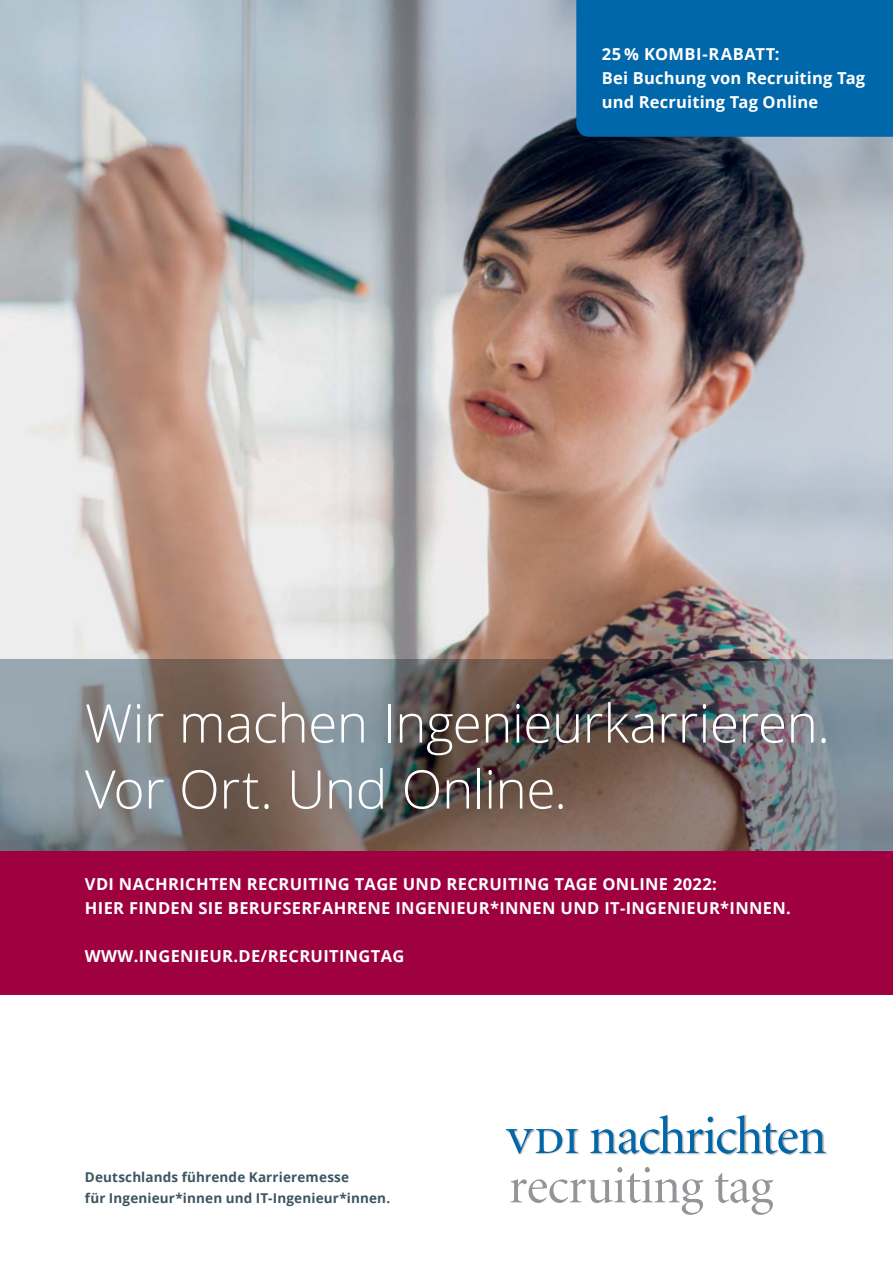
<style>
.page{position:relative;width:893px;height:1263px;background:#fff}
.page>*{position:absolute;margin:0;border:0;box-sizing:border-box;transform-origin:0 0}
.t1{font:300 53.25px/66px "Open Sans";letter-spacing:-.01em;color:#fff}
.t2{font:700 16.5px/24px "Open Sans";letter-spacing:.02em;color:#fff}
.t3{font:700 13.5px/21px "Open Sans";letter-spacing:.01em;color:#3c5561}
</style>
<div class="page">
<div style="left:0;top:829px;width:892px;height:166px;background:#9e0040"></div>
<svg style="left:714px;top:1173px;width:59px;height:42px"></svg>
<svg style="left:506px;top:1129px;width:71px;height:25px"></svg>
<svg style="left:510px;top:1167px;width:193px;height:48px"></svg>
<svg style="left:590px;top:1115px;width:235px;height:39px"></svg>
<img style="left:0;top:0;width:892px;height:659px">
<img style="left:612px;top:659px;width:280px;height:192px">
<img style="left:0;top:659px;width:612px;height:192px">
<img style="left:38px;top:654px;width:833px;height:5px">
<div style="left:576px;top:0;width:316px;height:137px;background:#0067ab"></div>
<p class="t2" style="left:601px;top:42px;width:265px">25 % KOMBI-RABATT:<br>Bei Buchung von Recruiting Tag und Recruiting Tag Online</p>
<h1 class="t1" style="left:85px;top:689px;width:746px">Wir machen Ingenieurkarrieren.<br>Vor Ort. Und Online.</h1>
<p class="t2" style="left:85px;top:871px;width:707px">VDI NACHRICHTEN RECRUITING TAGE UND RECRUITING TAGE ONLINE 2022:<br>HIER FINDEN SIE BERUFSERFAHRENE INGENIEUR*INNEN UND IT-INGENIEUR*INNEN.</p>
<p class="t2" style="left:85px;top:943px;width:321px">WWW.INGENIEUR.DE/RECRUITINGTAG</p>
<p class="t3" style="left:85px;top:1166px;width:307px">Deutschlands führende Karrieremesse<br>für Ingenieur*innen und IT-Ingenieur*innen.</p>
</div>
